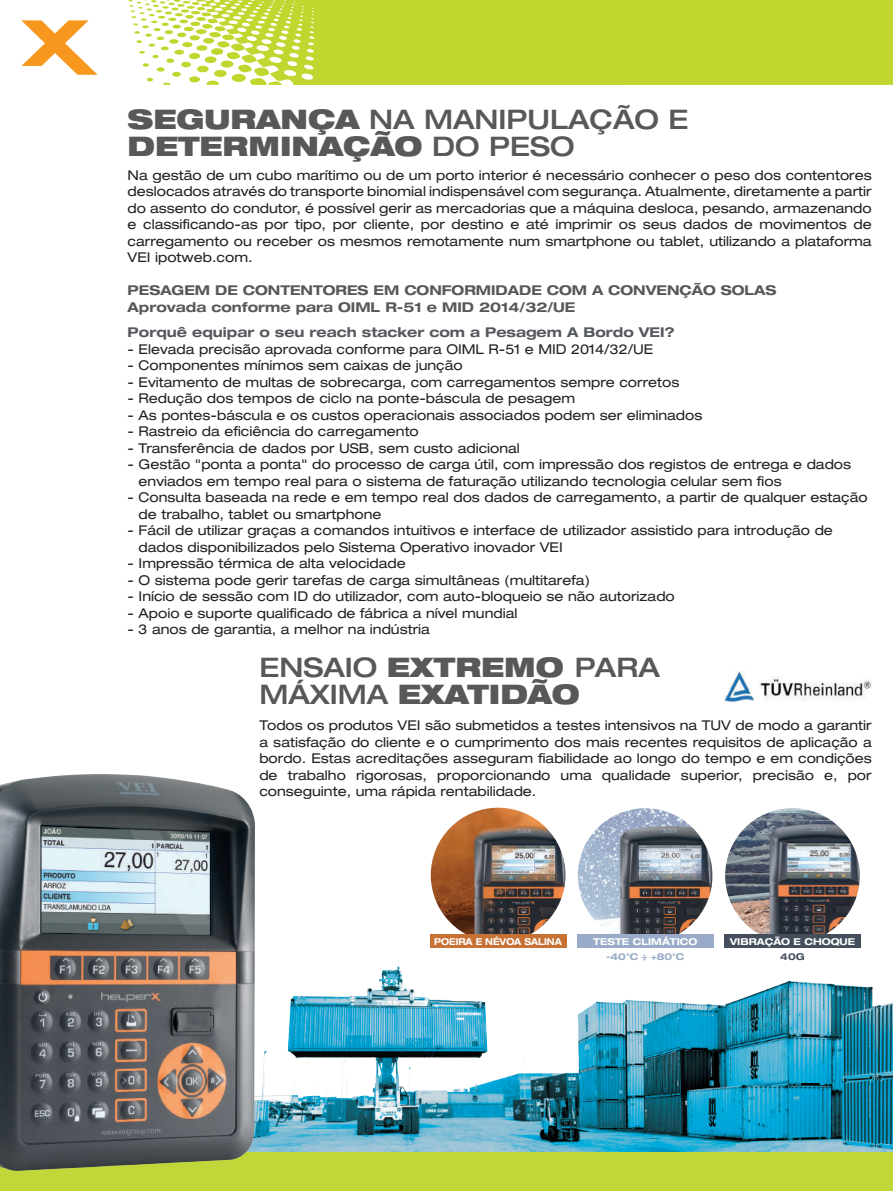
<style>
.page{position:relative;width:893px;height:1191px;background:#fff}
.page>*{position:absolute;margin:0;border:0;box-sizing:border-box;transform-origin:0 0}
.t1{font:900 expanded 27px/27px "Helvetica Neue";color:#57585a}
.t2{font:500 expanded 27px/27px "Helvetica Neue";color:#57585a}
.t3{font:expanded 13.5px/16.5px "Helvetica Neue";color:#231f20;text-align:justify}
.t4{font:700 expanded 13.5px/16.5px "Helvetica Neue";color:#57585a}
.t5{font:700 expanded 13.5px "Helvetica Neue";color:#54575c}
.t6{font:700 expanded 9.45px "Helvetica Neue";color:#fff}
.t7{font:700 expanded 9.45px "Helvetica Neue";color:#fff;scale:.9 1}
.t8{font:700 expanded 9.45px "Helvetica Neue";color:#99abc8}
.t9{font:700 expanded 9.45px "Helvetica Neue";color:#444e5d}
.s1{font-weight:500}
.s2{font-weight:900}
</style>
<div class="page">
<div style="left:282px;top:0;width:611px;height:85px;background:#c1d72f"></div>
<svg style="left:129px;top:0;width:153px;height:85px"></svg>
<img style="left:724px;top:671px;width:148px;height:31px">
<img style="left:725px;top:808px;width:135px;height:135px;border-radius:67px">
<img style="left:431px;top:807px;width:134px;height:135px;border-radius:67px">
<div style="left:430px;top:934px;width:136px;height:13px;background:#c77134"></div>
<div style="left:724px;top:934px;width:136px;height:13px;background:#444e5d"></div>
<img style="left:578px;top:808px;width:134px;height:135px;border-radius:67px">
<div style="left:577px;top:934px;width:136px;height:13px;background:#99abc8"></div>
<img style="left:267px;top:966px;width:626px;height:186px">
<svg style="left:21px;top:20px;width:77px;height:55px"></svg>
<div style="left:0;top:1152px;width:893px;height:39px;background:#c0d639"></div>
<img style="left:0;top:774px;width:267px;height:397px">
<h1 class="t1" style="left:128px;top:104px;width:562px">SEGURANÇA <span class="s1">NA MANIPULAÇÃO E<br></span>DETERMINAÇÃO <span class="s1">DO PESO</span></h1>
<p class="t3" style="left:128px;top:166px;width:746px">Na gestão de um cubo marítimo ou de um porto interior é necessário conhecer o peso dos contentores deslocados através do transporte binomial indispensável com segurança. Atualmente, diretamente a partir do assento do condutor, é possível gerir as mercadorias que a máquina desloca, pesando, armazenando e classificando-as por tipo, por cliente, por destino e até imprimir os seus dados de movimentos de carregamento ou receber os mesmos remotamente num smartphone ou tablet, utilizando a plataforma VEI ipotweb.com.</p>
<p class="t4" style="left:128px;top:282px;width:650px">PESAGEM DE CONTENTORES EM CONFORMIDADE COM A CONVENÇÃO SOLAS<br>Aprovada conforme para OIML R-51 e MID 2014/32/UE</p>
<p class="t5" style="left:128px;top:324px;width:549px">Porquê equipar o seu reach stacker com a Pesagem A Bordo VEI?</p>
<p class="t3" style="left:128px;top:340px;width:553px;text-align:left">‑ Elevada precisão aprovada conforme para OIML R-51 e MID 2014/32/UE<br>‑ Componentes mínimos sem caixas de junção<br>‑ Evitamento de multas de sobrecarga, com carregamentos sempre corretos ‑ Redução dos tempos de ciclo na ponte-báscula de pesagem</p>
<p class="t3" style="left:128px;top:406px;width:576px">- As pontes-báscula e os custos operacionais associados podem ser eliminados</p>
<p class="t3" style="left:128px;top:423px;width:293px">- Rastreio da eficiência do carregamento</p>
<p class="t3" style="left:128px;top:439px;width:394px">‑ Transferência de dados por USB, sem custo adicional</p>
<p class="t3" style="left:128px;top:456px;width:725px">‑ Gestão "ponta a ponta" do processo de carga útil, com impressão dos registos de entrega e dados</p>
<p class="t3" style="left:139px;top:472px;width:645px">enviados em tempo real para o sistema de faturação utilizando tecnologia celular sem fios</p>
<p class="t3" style="left:128px;top:489px;width:742px">‑ Consulta baseada na rede e em tempo real dos dados de carregamento, a partir de qualquer estação</p>
<p class="t3" style="left:139px;top:505px;width:244px">de trabalho, tablet ou smartphone</p>
<p class="t3" style="left:128px;top:522px;width:707px">‑ Fácil de utilizar graças a comandos intuitivos e interface de utilizador assistido para introdução de</p>
<p class="t3" style="left:139px;top:538px;width:426px">dados disponibilizados pelo Sistema Operativo inovador VEI</p>
<p class="t3" style="left:128px;top:555px;width:280px">‑ Impressão térmica de alta velocidade</p>
<p class="t3" style="left:128px;top:571px;width:464px">‑ O sistema pode gerir tarefas de carga simultâneas (multitarefa)</p>
<p class="t3" style="left:128px;top:588px;width:549px">‑ Início de sessão com ID do utilizador, com auto-bloqueio se não autorizado</p>
<p class="t3" style="left:128px;top:604px;width:391px">‑ Apoio e suporte qualificado de fábrica a nível mundial</p>
<p class="t3" style="left:128px;top:621px;width:304px">‑ 3 anos de garantia, a melhor na indústria</p>
<h1 class="t2" style="left:259px;top:653px;width:402px">ENSAIO <span class="s2">EXTREMO</span> PARA<br>MÁXIMA <span class="s2">EXATIDÃO</span></h1>
<p class="t3" style="left:259px;top:716px;width:614px">Todos os produtos VEI são submetidos a testes intensivos na TUV de modo a garantir a satisfação do cliente e o cumprimento dos mais recentes requisitos de aplicação a bordo. Estas acreditações asseguram fiabilidade ao longo do tempo e em condições de trabalho rigorosas, proporcionando uma qualidade superior, precisão e, por conseguinte, uma rápida rentabilidade.</p>
<p class="t7" style="left:434px;top:935px;width:143px">POEIRA E NÉVOA SALINA</p>
<p class="t6" style="left:730px;top:935px;width:127px">VIBRAÇÃO E CHOQUE</p>
<p class="t9" style="left:780px;top:950px;width:26px">40G</p>
<p class="t6" style="left:593px;top:935px;width:106px">TESTE CLIMÁTICO</p>
<p class="t8" style="left:606px;top:950px;width:80px">-40°C ÷ +80°C</p>
</div>
